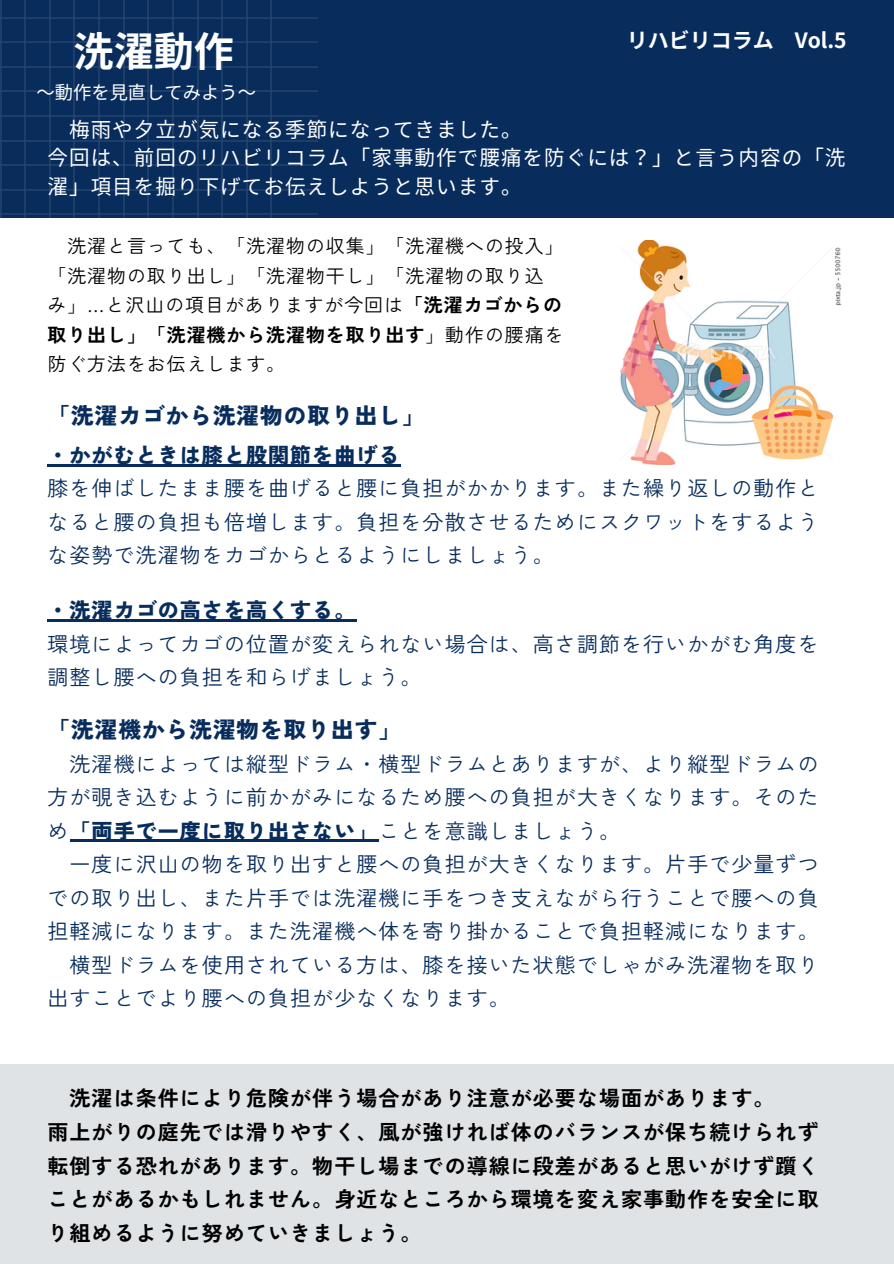
<style>
.page{position:relative;width:894px;height:1264px;background:#fff}
.page>*{position:absolute;margin:0;border:0;box-sizing:border-box;transform-origin:0 0}
.t1{font:700 40.05px "Noto Sans CJ Ksc";color:#fff}
.t2{font:900 22.5px "Zen Kaku Gothic New";letter-spacing:.05em;color:#082d5d}
.t3{font:21px/33.5px "Zen Kaku Gothic New";letter-spacing:.05em;color:#082d5d}
.t4{font:700 21px/33.5px "Zen Kaku Gothic New";letter-spacing:.05em;color:#000}
.t5{font:900 21px "Zen Kaku Gothic New";letter-spacing:.05em;color:#082d5d}
.t6{font:700 21px "Noto Sans JP";color:#fff}
.t7{font:20.55px/28.2px "Noto Sans CJ Ksc";letter-spacing:.05em;color:#fff}
.t8{font:18.9px/29.5px "Zen Kaku Gothic New";letter-spacing:.05em;color:#000}
.t9{font:18.3px "Noto Sans CJ Ksc";color:#fff}
.s1{font-weight:700}
.s2{font-weight:900}
.s3{font-weight:400}
</style>
<div class="page">
<div style="left:0;top:1063px;width:893px;height:200px;background:#e0e3e6"></div>
<div style="left:0;top:0;width:893px;height:227px;background:#082d5d"></div>
<hr style="left:0;top:0;width:1px;height:294px;background:#e0e3e6">
<hr style="left:24px;top:0;width:2px;height:294px;background:#e0e3e6">
<hr style="left:49px;top:0;width:1px;height:294px;background:#e0e3e6">
<hr style="left:74px;top:0;width:1px;height:294px;background:#e0e3e6">
<hr style="left:98px;top:0;width:2px;height:294px;background:#e0e3e6">
<hr style="left:123px;top:0;width:1px;height:294px;background:#e0e3e6">
<hr style="left:147px;top:0;width:2px;height:294px;background:#e0e3e6">
<hr style="left:172px;top:0;width:1px;height:294px;background:#e0e3e6">
<hr style="left:197px;top:0;width:1px;height:294px;background:#e0e3e6">
<hr style="left:221px;top:0;width:2px;height:294px;background:#e0e3e6">
<hr style="left:246px;top:0;width:1px;height:294px;background:#e0e3e6">
<hr style="left:271px;top:0;width:1px;height:294px;background:#e0e3e6">
<hr style="left:0;top:214px;width:317px;height:1px;background:#e0e3e6">
<hr style="left:0;top:189px;width:317px;height:1px;background:#e0e3e6">
<hr style="left:0;top:165px;width:317px;height:1px;background:#e0e3e6">
<hr style="left:0;top:140px;width:317px;height:1px;background:#e0e3e6">
<hr style="left:0;top:115px;width:317px;height:2px;background:#e0e3e6">
<hr style="left:0;top:91px;width:317px;height:1px;background:#e0e3e6">
<hr style="left:0;top:66px;width:317px;height:1px;background:#e0e3e6">
<hr style="left:0;top:42px;width:317px;height:1px;background:#e0e3e6">
<hr style="left:0;top:17px;width:317px;height:1px;background:#e0e3e6">
<div style="left:0;top:218px;width:893px;height:254px;background:#fff"></div>
<hr style="left:47px;top:464px;width:23px;height:2px;background:#082d5d">
<hr style="left:70px;top:464px;width:330px;height:2px;background:#082d5d">
<hr style="left:47px;top:619px;width:23px;height:2px;background:#082d5d">
<hr style="left:70px;top:619px;width:286px;height:2px;background:#082d5d">
<hr style="left:70px;top:839px;width:308px;height:2px;background:#082d5d">
<img style="left:620px;top:240px;width:221px;height:224px">
<p class="t6" style="left:626px;top:24px;width:221px">リハビリコラム Vol.5</p>
<h2 class="t1" style="left:74px;top:19px;width:162px">洗濯動作</h2>
<h2 class="t9" style="left:37px;top:78px;width:219px">～動作を見直してみよう～</h2>
<h2 class="t7" style="left:47px;top:115px;width:799px;text-indent:22px">梅雨や夕立が気になる季節になってきました。<br>今回は、前回のリハビリコラム「家事動作で腰痛を防ぐには？」と言う内容の「洗濯」項目を掘り下げてお伝えしようと思います。</h2>
<p class="t8" style="left:47px;top:230px;width:517px;text-indent:20px">洗濯と言っても、「洗濯物の収集」「洗濯機への投入」「洗濯物の取り出し」「洗濯物干し」「洗濯物の取り込み」…と沢山の項目がありますが今回は<span class="s1">「洗濯カゴからの取り出し」「洗濯機から洗濯物を取り出す</span>」動作の腰痛を防ぐ方法をお伝えします。</p>
<p class="t2" style="left:47px;top:398px;width:378px">「洗濯カゴから洗濯物の取り出し」</p>
<h1 class="t3" style="left:47px;top:437px;width:772px"><span class="s2">・かがむときは膝と股関節を曲げる<br></span>膝を伸ばしたまま腰を曲げると腰に負担がかかります。また繰り返しの動作となると腰の負担も倍増します。負担を分散させるためにスクワットをするような姿勢で洗濯物をカゴからとるようにしましょう。</h1>
<h2 class="t3" style="left:47px;top:592px;width:772px"><span class="s2">・洗濯カゴの高さを高くする。<br></span>環境によってカゴの位置が変えられない場合は、高さ調節を行いかがむ角度を調整し腰への負担を和らげましょう。</h2>
<p class="t2" style="left:47px;top:711px;width:355px">「洗濯機から洗濯物を取り出す」</p>
<p class="t3" style="left:70px;top:745px;width:750px">洗濯機によっては縦型ドラム・横型ドラムとありますが、より縦型ドラムの</p>
<p class="t3" style="left:47px;top:779px;width:772px">方が覗き込むように前かがみになるため腰への負担が大きくなります。そのた</p>
<p class="t5" style="left:47px;top:814px;width:574px"><span class="s3">め</span>「両手で一度に取り出さない」<span class="s3">ことを意識しましょう。</span></p>
<p class="t3" style="left:70px;top:846px;width:750px">一度に沢山の物を取り出すと腰への負担が大きくなります。片手で少量ずつ</p>
<p class="t3" style="left:47px;top:879px;width:772px">での取り出し、また片手では洗濯機に手をつき支えながら行うことで腰への負</p>
<p class="t3" style="left:47px;top:913px;width:772px">担軽減になります。また洗濯機へ体を寄り掛かることで負担軽減になります。</p>
<p class="t3" style="left:70px;top:946px;width:750px">横型ドラムを使用されている方は、膝を接いた状態でしゃがみ洗濯物を取り</p>
<p class="t3" style="left:47px;top:980px;width:463px">出すことでより腰への負担が少なくなります。</p>
<p class="t4" style="left:47px;top:1080px;width:772px;text-indent:22px">洗濯は条件により危険が伴う場合があり注意が必要な場面があります。<br>雨上がりの庭先では滑りやすく、風が強ければ体のバランスが保ち続けられず転倒する恐れがあります。物干し場までの導線に段差があると思いがけず躓くことがあるかもしれません。身近なところから環境を変え家事動作を安全に取り組めるように努めていきましょう。</p>
</div>
